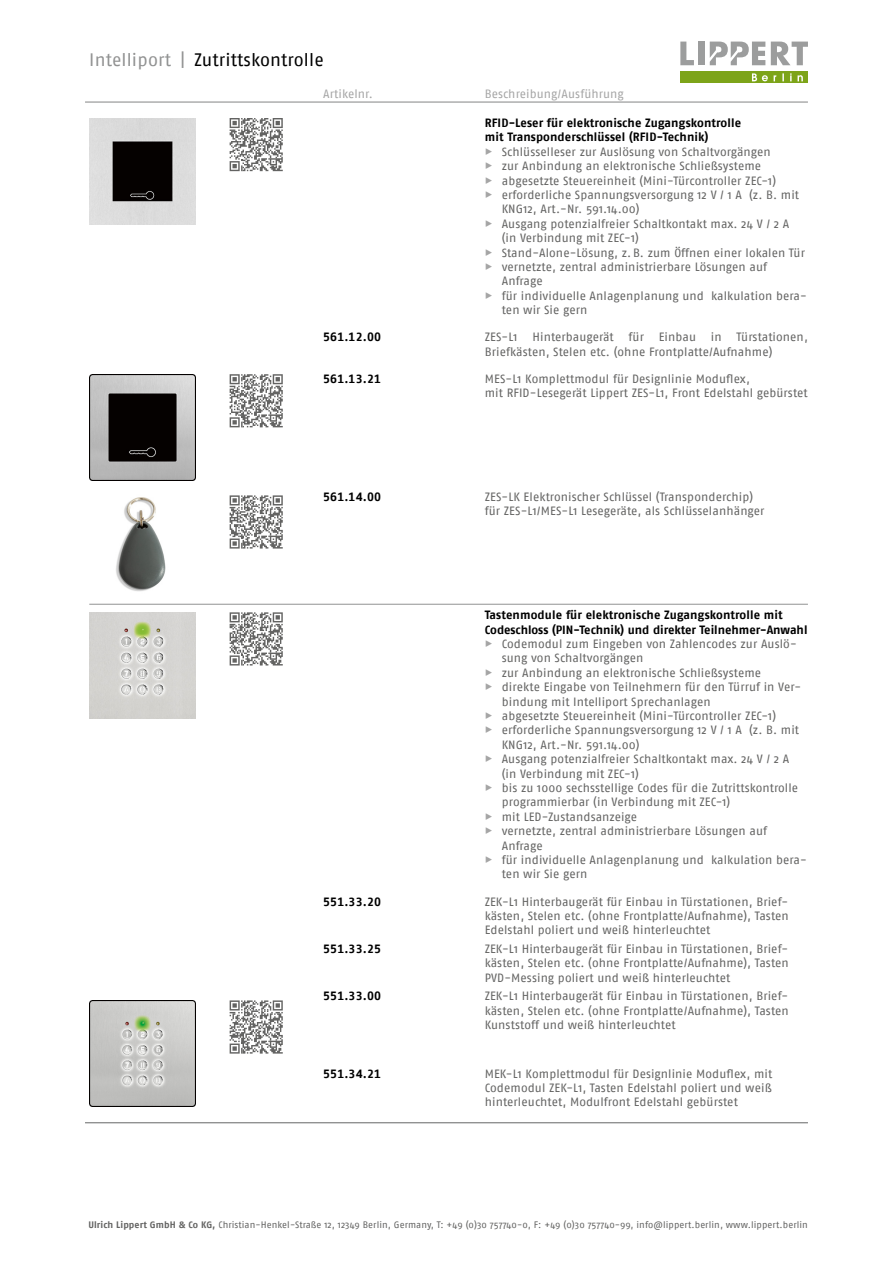
<style>
.page{position:relative;width:893px;height:1263px;background:#fff}
.page>*{position:absolute;margin:0;border:0;box-sizing:border-box;transform-origin:0 0}
.t1{font:18px "Fago No";letter-spacing:.01em;color:#000}
.t2{font:12px/14.4px "Fago No";letter-spacing:.005em;color:#636362;text-align:justify}
.t3{font:700 12px "Fago No";letter-spacing:.005em;color:#000}
.t4{font:700 12px "Fago Office Sans";letter-spacing:.01em;color:#000}
.t5{font:12px "Fago No";letter-spacing:.005em;color:#a5a5a5}
.t6{font:9.3px "Fago No";letter-spacing:.005em;color:#636362}
.s1{color:#919292}
.s2{font-family:"Fago No Regular Expert";color:#a5a5a5}
.s3{font-family:"Fago No Bold Tf"}
</style>
<div class="page">
<hr style="left:85px;top:101px;width:723px;height:2px;background:#919292">
<hr style="left:85px;top:1122px;width:723px;height:1px;background:#919292">
<img style="left:89px;top:612px;width:107px;height:107px">
<img style="left:89px;top:1000px;width:106px;height:107px">
<img style="left:90px;top:480px;width:140px;height:111px">
<img style="left:89px;top:118px;width:107px;height:106px">
<img style="left:89px;top:374px;width:106px;height:106px">
<hr style="left:89px;top:604px;width:719px;height:1px;background:#919292">
<svg style="left:230px;top:1000px;width:53px;height:53px"></svg>
<svg style="left:230px;top:118px;width:53px;height:53px"></svg>
<svg style="left:230px;top:374px;width:53px;height:53px"></svg>
<svg style="left:230px;top:495px;width:53px;height:54px"></svg>
<svg style="left:230px;top:612px;width:53px;height:53px"></svg>
<div style="left:680px;top:71px;width:128px;height:12px;background:#7da419"></div>
<svg style="left:752px;top:73px;width:16px;height:8px"></svg>
<svg style="left:782px;top:73px;width:2px;height:8px"></svg>
<svg style="left:790px;top:73px;width:13px;height:8px"></svg>
<svg style="left:680px;top:42px;width:14px;height:23px"></svg>
<div style="left:698px;top:42px;width:6px;height:23px;background:#9c9d9d"></div>
<svg style="left:771px;top:42px;width:37px;height:23px"></svg>
<svg style="left:710px;top:42px;width:55px;height:23px"></svg>
<h1 class="t1" style="left:89px;top:49px;width:236px"><span class="s1">Intelliport |</span> Zutrittskontrolle</h1>
<p class="t5" style="left:323px;top:87px;width:51px">Artikelnr.</p>
<p class="t5" style="left:485px;top:87px;width:141px">Beschreibung/Ausführung</p>
<p class="t3" style="left:485px;top:116px;width:258px">RFID-Leser für elektronische Zugangskontrolle</p>
<p class="t3" style="left:485px;top:130px;width:225px">mit Transponderschlüssel (RFID-Technik)</p>
<p class="t2" style="left:485px;top:144px;width:287px"><span class="s2">%</span> Schlüsselleser zur Auslösung von Schaltvorgängen</p>
<p class="t2" style="left:485px;top:159px;width:278px"><span class="s2">%</span> zur Anbindung an elektronische Schließsysteme</p>
<p class="t2" style="left:485px;top:173px;width:293px"><span class="s2">%</span> abgesetzte Steuereinheit (Mini-Türcontroller ZEC-1)</p>
<p class="t2" style="left:485px;top:187px;width:316px"><span class="s2">%</span> erforderliche Spannungsversorgung 12 V / 1 A (z. B. mit</p>
<p class="t2" style="left:502px;top:202px;width:139px">KNG12, Art.-Nr. 591.14.00)</p>
<p class="t2" style="left:485px;top:216px;width:306px"><span class="s2">%</span> Ausgang potenzialfreier Schaltkontakt max. 24 V / 2 A</p>
<p class="t2" style="left:502px;top:231px;width:139px">(in Verbindung mit ZEC-1)</p>
<p class="t2" style="left:485px;top:245px;width:322px"><span class="s2">%</span> Stand-Alone-Lösung, z.B. zum Öffnen einer lokalen Tür</p>
<p class="t2" style="left:485px;top:259px;width:284px"><span class="s2">%</span> vernetzte, zentral administrierbare Lösungen auf</p>
<p class="t2" style="left:502px;top:274px;width:42px">Anfrage</p>
<p class="t2" style="left:485px;top:288px;width:323px"><span class="s2">%</span> für individuelle Anlagenplanung und kalkulation bera-</p>
<p class="t2" style="left:502px;top:303px;width:87px">ten wir Sie gern</p>
<p class="t4" style="left:323px;top:330px;width:59px">561.12.00</p>
<p class="t2" style="left:485px;top:330px;width:325px">ZES-L1 Hinterbaugerät für Einbau in Türstationen,<br>Briefkästen, Stelen etc. (ohne Frontplatte/Aufnahme)</p>
<p class="t4" style="left:323px;top:372px;width:59px">561.13.21</p>
<p class="t2" style="left:485px;top:371px;width:325px">MES-L1 Komplettmodul für Designlinie Moduflex,<br>mit RFID-Lesegerät Lippert ZES-L1, Front Edelstahl gebürstet</p>
<p class="t4" style="left:323px;top:490px;width:59px">561.14.00</p>
<p class="t2" style="left:485px;top:489px;width:281px">ZES-LK Elektronischer Schlüssel (Transponderchip) für ZES-L1/MES-L1 Lesegeräte, als Schlüsselanhänger</p>
<p class="t3" style="left:485px;top:608px;width:300px">Tastenmodule für elektronische Zugangskontrolle mit</p>
<p class="t3" style="left:485px;top:622px;width:324px">Codeschloss (PIN-Technik) und direkter Teilnehmer-Anwahl</p>
<p class="t2" style="left:485px;top:636px;width:313px"><span class="s2">%</span> Codemodul zum Eingeben von Zahlencodes zur Auslö-</p>
<p class="t2" style="left:502px;top:651px;width:143px">sung von Schaltvorgängen</p>
<p class="t2" style="left:485px;top:665px;width:278px"><span class="s2">%</span> zur Anbindung an elektronische Schließsysteme</p>
<p class="t2" style="left:485px;top:680px;width:318px"><span class="s2">%</span> direkte Eingabe von Teilnehmern für den Türruf in Ver-</p>
<p class="t2" style="left:502px;top:694px;width:210px">bindung mit Intelliport Sprechanlagen</p>
<p class="t2" style="left:485px;top:708px;width:293px"><span class="s2">%</span> abgesetzte Steuereinheit (Mini-Türcontroller ZEC-1)</p>
<p class="t2" style="left:485px;top:723px;width:316px"><span class="s2">%</span> erforderliche Spannungsversorgung 12 V / 1 A (z. B. mit</p>
<p class="t2" style="left:502px;top:737px;width:139px">KNG12, Art.-Nr. 591.14.00)</p>
<p class="t2" style="left:485px;top:752px;width:306px"><span class="s2">%</span> Ausgang potenzialfreier Schaltkontakt max. 24 V / 2 A</p>
<p class="t2" style="left:502px;top:766px;width:139px">(in Verbindung mit ZEC-1)</p>
<p class="t2" style="left:485px;top:780px;width:315px"><span class="s2">%</span> bis zu 1000 sechsstellige Codes für die Zutrittskontrolle</p>
<p class="t2" style="left:502px;top:795px;width:230px">programmierbar (in Verbindung mit ZEC-1)</p>
<p class="t2" style="left:485px;top:809px;width:154px"><span class="s2">%</span> mit LED-Zustandsanzeige</p>
<p class="t2" style="left:485px;top:824px;width:284px"><span class="s2">%</span> vernetzte, zentral administrierbare Lösungen auf</p>
<p class="t2" style="left:502px;top:838px;width:42px">Anfrage</p>
<p class="t2" style="left:485px;top:852px;width:323px"><span class="s2">%</span> für individuelle Anlagenplanung und kalkulation bera-</p>
<p class="t2" style="left:502px;top:867px;width:87px">ten wir Sie gern</p>
<p class="t4" style="left:323px;top:894px;width:59px">551.33.20</p>
<p class="t2" style="left:485px;top:894px;width:306px">ZEK-L1 Hinterbaugerät für Einbau in Türstationen, Brief&shy;kästen, Stelen etc. (ohne Frontplatte/Aufnahme), Tasten Edelstahl poliert und weiß hinterleuchtet</p>
<p class="t4" style="left:323px;top:942px;width:59px">551.33.25</p>
<p class="t2" style="left:485px;top:941px;width:306px">ZEK-L1 Hinterbaugerät für Einbau in Türstationen, Brief&shy;kästen, Stelen etc. (ohne Frontplatte/Aufnahme), Tasten PVD-Messing poliert und weiß hinterleuchtet</p>
<p class="t4" style="left:323px;top:989px;width:59px">551.33.00</p>
<p class="t2" style="left:485px;top:989px;width:306px">ZEK-L1 Hinterbaugerät für Einbau in Türstationen, Brief&shy;kästen, Stelen etc. (ohne Frontplatte/Aufnahme), Tasten Kunststoff und weiß hinterleuchtet</p>
<p class="t4" style="left:323px;top:1066px;width:59px">551.34.21</p>
<p class="t2" style="left:485px;top:1066px;width:289px">MEK-L1 Komplettmodul für Designlinie Moduflex, mit Codemodul ZEK-L1, Tasten Edelstahl poliert und weiß hinterleuchtet, Modulfront Edelstahl gebürstet</p>
<p class="t6" style="left:88px;top:1220px;width:721px"><span class="s3">Ulrich Lippert GmbH &amp; Co KG,</span> Christian-Henkel-Straße 12, 12349 Berlin, Germany, T: +49 (0)30 757740-0, F: +49 (0)30 757740-99, info@lippert.berlin, www.lippert.berlin</p>
</div>
